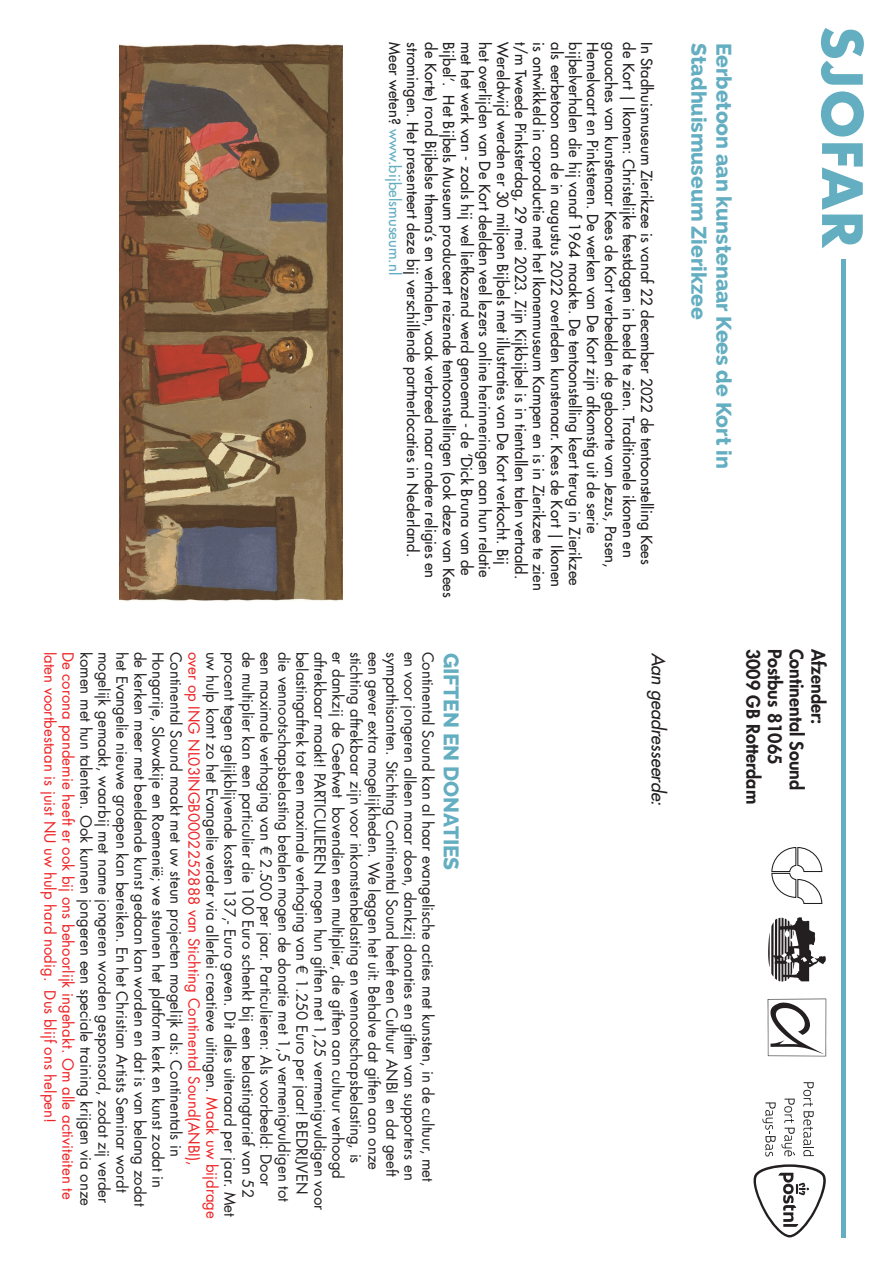
<style>
.page{position:relative;width:893px;height:1263px;background:#fff}
.page>*{position:absolute;margin:0;border:0;box-sizing:border-box;transform-origin:0 0}
.t1{font:700 54px "Futura";color:#63aec1}
.t2{font:800 21px "Raleway";color:#63aec1}
.t3{font:800 18px "Futura Std";color:#231f20}
.t4{font:italic 500 18px "Futura Std";color:#231f20}
.t5{font:15px "Futura Std";color:#231f20}
.t6{font:500 15px "Futura Std";letter-spacing:.01em;color:#231f20}
.t7{font:15px "Futura Std";color:#ee2325}
.t8{font:500 15px "Futura Std";letter-spacing:.01em;color:#63aec1}
.s1{color:#231f20}
.s2{color:#ee2727}
.s3{color:#ee2325}
</style>
<div class="page">
<svg style="left:771px;top:847px;width:52px;height:57px"></svg>
<svg style="left:768px;top:998px;width:58px;height:58px"></svg>
<svg style="left:768px;top:917px;width:58px;height:64px"></svg>
<svg style="left:753px;top:1164px;width:73px;height:73px"></svg>
<svg style="left:803px;top:1082px;width:11px;height:74px"></svg>
<svg style="left:762px;top:1098px;width:33px;height:58px"></svg>
<hr style="left:841px;top:259px;width:4px;height:978px;background:#63aec1">
<img style="left:119px;top:44px;width:224px;height:557px">
<p class="t8" style="left:404px;top:42px;width:235px;rotate:90deg"><span class="s1">Meer weten?</span> www.bijbelsmuseum.nl</p>
<p class="t6" style="left:422px;top:42px;width:516px;rotate:90deg">stromingen. Het presenteert deze bij verschillende partnerlocaties in Nederland.</p>
<p class="t6" style="left:440px;top:42px;width:537px;rotate:90deg">de Korte) rond Bijbelse thema’s en verhalen, vaak verbreed naar andere religies en</p>
<p class="t6" style="left:458px;top:42px;width:557px;rotate:90deg">Bijbel’. Het Bijbels Museum produceert reizende tentoonstellingen (ook deze van Kees</p>
<p class="t6" style="left:476px;top:42px;width:535px;rotate:90deg">met het werk van - zoals hij wel liefkozend werd genoemd - de ‘Dick Bruna van de</p>
<p class="t6" style="left:494px;top:42px;width:536px;rotate:90deg">het overlijden van De Kort deelden veel lezers online herinneringen aan hun relatie</p>
<p class="t6" style="left:512px;top:42px;width:524px;rotate:90deg">Wereldwijd werden er 30 miljoen Bijbels met illustraties van De Kort verkocht. Bij</p>
<p class="t6" style="left:530px;top:42px;width:539px;rotate:90deg">t/m Tweede Pinksterdag, 29 mei 2023. Zijn Kijkbijbel is in tientallen talen vertaald.</p>
<p class="t6" style="left:548px;top:42px;width:550px;rotate:90deg">is ontwikkeld in coproductie met het Ikonenmuseum Kampen en is in Zierikzee te zien</p>
<p class="t6" style="left:566px;top:42px;width:547px;rotate:90deg">als eerbetoon aan de in augustus 2022 overleden kunstenaar. Kees de Kort | Ikonen</p>
<p class="t6" style="left:584px;top:42px;width:545px;rotate:90deg">bijbelverhalen die hij vanaf 1964 maakte. De tentoonstelling keert terug in Zierikzee</p>
<p class="t6" style="left:602px;top:42px;width:492px;rotate:90deg">Hemelvaart en Pinksteren. De werken van De Kort zijn afkomstig uit de serie</p>
<p class="t6" style="left:620px;top:42px;width:527px;rotate:90deg">gouaches van kunstenaar Kees de Kort verbeelden de geboorte van Jezus, Pasen,</p>
<p class="t6" style="left:638px;top:42px;width:517px;rotate:90deg">de Kort | Ikonen: Christelijke feestdagen in beeld te zien. Traditionele ikonen en</p>
<p class="t6" style="left:656px;top:42px;width:524px;rotate:90deg">In Stadhuismuseum Zierikzee is vanaf 22 december 2022 de tentoonstelling Kees</p>
<p class="t2" style="left:711px;top:43px;width:278px;rotate:90deg">Stadhuismuseum Zierikzee</p>
<p class="t2" style="left:736px;top:43px;width:427px;rotate:90deg">Eerbetoon aan kunstenaar Kees de Kort in</p>
<p class="t1" style="left:881px;top:26px;width:225px;rotate:90deg">SJOFAR</p>
<p class="t5" style="left:419px;top:652px;width:530px;rotate:90deg">en voor jongeren alleen maar doen, dankzij donaties en giften van supporters en</p>
<p class="t5" style="left:437px;top:652px;width:532px;rotate:90deg">Continental Sound kan al haar evangelische acties met kunsten, in de cultuur, met</p>
<p class="t4" style="left:670px;top:653px;width:154px;rotate:90deg">Aan geadresseerde:</p>
<p class="t3" style="left:765px;top:648px;width:157px;rotate:90deg">3009 GB Rotterdam</p>
<p class="t3" style="left:786px;top:648px;width:118px;rotate:90deg">Postbus 81065</p>
<p class="t3" style="left:808px;top:648px;width:143px;rotate:90deg">Continental Sound</p>
<p class="t3" style="left:829px;top:648px;width:78px;rotate:90deg">Afzender:</p>
<p class="t7" style="left:59px;top:652px;width:473px;rotate:90deg">laten voortbestaan is juist NU uw hulp hard nodig. Dus blijf ons helpen!</p>
<p class="t7" style="left:77px;top:652px;width:549px;rotate:90deg">De corona pandemie heeft er ook bij ons behoorlijk ingehakt. Om alle activiteiten te</p>
<p class="t5" style="left:95px;top:652px;width:556px;rotate:90deg">komen met hun talenten. Ook kunnen jongeren een speciale training krijgen via onze</p>
<p class="t5" style="left:113px;top:652px;width:553px;rotate:90deg">mogelijk gemaakt, waarbij met name jongeren worden gesponsord, zodat zij verder</p>
<p class="t5" style="left:131px;top:652px;width:542px;rotate:90deg">het Evangelie nieuwe groepen kan bereiken. En het Christian Artists Seminar wordt</p>
<p class="t5" style="left:149px;top:652px;width:556px;rotate:90deg">de kerken meer met beeldende kunst gedaan kan worden en dat is van belang zodat</p>
<p class="t5" style="left:167px;top:652px;width:538px;rotate:90deg">Hongarije, Slowakije en Roemenië; we steunen het platform kerk en kunst zodat in</p>
<p class="t5" style="left:185px;top:652px;width:507px;rotate:90deg">Continental Sound maakt met uw steun projecten mogelijk als: Continentals in</p>
<p class="t7" style="left:203px;top:652px;width:515px;rotate:90deg">over op ING NL03INGB0002252888 van Stichting Continental Sound(ANB<span class="s2">I),</span></p>
<p class="t5" style="left:221px;top:652px;width:569px;rotate:90deg">uw hulp komt zo het Evangelie verder via allerlei creatieve uitingen. <span class="s3">Maak uw bijdrage</span></p>
<p class="t5" style="left:239px;top:652px;width:566px;rotate:90deg">procent tegen gelijkblijvende kosten 137,- Euro geven. Dit alles uiteraard per jaar. Met</p>
<p class="t5" style="left:257px;top:652px;width:548px;rotate:90deg">de multiplier kan een particulier die 100 Euro schenkt bij een belastingtarief van 52</p>
<p class="t5" style="left:275px;top:652px;width:536px;rotate:90deg">een maximale verhoging van € 2.500 per jaar. Particulieren: Als voorbeeld: Door</p>
<p class="t5" style="left:293px;top:652px;width:551px;rotate:90deg">die vennootschapsbelasting betalen mogen de donatie met 1,5 vermenigvuldigen tot</p>
<p class="t5" style="left:311px;top:652px;width:544px;rotate:90deg">belastingaftrek tot een maximale verhoging van € 1.250 Euro per jaar! BEDRIJVEN</p>
<p class="t5" style="left:329px;top:652px;width:560px;rotate:90deg">aftrekbaar maakt! PARTICULIEREN mogen hun giften met 1,25 vermenigvuldigen voor</p>
<p class="t5" style="left:347px;top:652px;width:529px;rotate:90deg">er dankzij de Geefwet bovendien een multiplier, die giften aan cultuur verhoogd</p>
<p class="t5" style="left:365px;top:652px;width:513px;rotate:90deg">stichting aftrekbaar zijn voor inkomstenbelasting en vennootschapsbelasting, is</p>
<p class="t5" style="left:383px;top:652px;width:520px;rotate:90deg">een gever extra mogelijkheden. We leggen het uit: Behalve dat giften aan onze</p>
<p class="t5" style="left:401px;top:652px;width:526px;rotate:90deg">sympathisanten. Stichting Continental Sound heeft een Cultuur ANBI en dat geeft</p>
<p class="t2" style="left:463px;top:653px;width:219px;rotate:90deg">GIFTEN EN DONATIES</p>
</div>
